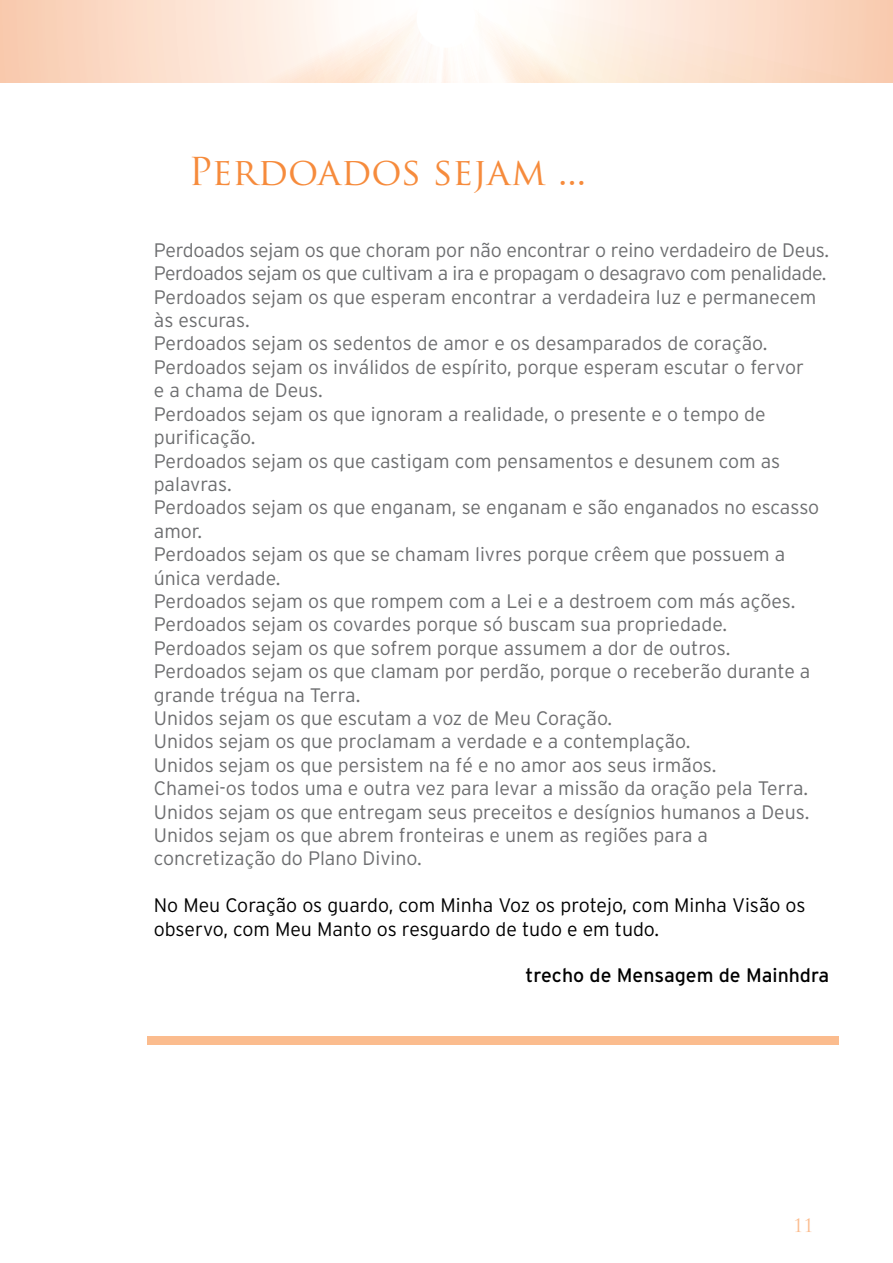
<style>
.page{position:relative;width:893px;height:1263px;background:#fff}
.page>*{position:absolute;margin:0;border:0;box-sizing:border-box;transform-origin:0 0}
.t1{font:37.5px "Trajan Pro";color:#f68b3c}
.t2{font:300 19.5px/23.4px "Interstate";color:#6d6e70}
.t3{font:300 19.5px/23.4px "Interstate";color:#000}
.t4{font:19.5px "Interstate";color:#000}
.t5{font:18px "Trajan Pro";color:#fbbc8e}
</style>
<div class="page">
<svg style="left:0;top:0;width:893px;height:83px"></svg>
<div style="left:148px;top:1036px;width:691px;height:9px;background:#fbbc8e"></div>
<h1 class="t1" style="left:188px;top:148px;width:399px">Perdoados sejam ...</h1>
<p class="t2" style="left:154px;top:238px;width:677px">Perdoados sejam os que choram por não encontrar o reino verdadeiro de Deus.<br>Perdoados sejam os que cultivam a ira e propagam o desagravo com penalidade.<br>Perdoados sejam os que esperam encontrar a verdadeira luz e permanecem às escuras.<br>Perdoados sejam os sedentos de amor e os desamparados de coração.<br>Perdoados sejam os inválidos de espírito, porque esperam escutar o fervor<br>e a chama de Deus.<br>Perdoados sejam os que ignoram a realidade, o presente e o tempo de purificação.<br>Perdoados sejam os que castigam com pensamentos e desunem com as palavras.<br>Perdoados sejam os que enganam, se enganam e são enganados no escasso amor.<br>Perdoados sejam os que se chamam livres porque crêem que possuem a única verdade.<br>Perdoados sejam os que rompem com a Lei e a destroem com más ações.<br>Perdoados sejam os covardes porque só buscam sua propriedade.<br>Perdoados sejam os que sofrem porque assumem a dor de outros.<br>Perdoados sejam os que clamam por perdão, porque o receberão durante a grande trégua na Terra.<br>Unidos sejam os que escutam a voz de Meu Coração.<br>Unidos sejam os que proclamam a verdade e a contemplação.<br>Unidos sejam os que persistem na fé e no amor aos seus irmãos.<br>Chamei-os todos uma e outra vez para levar a missão da oração pela Terra.<br>Unidos sejam os que entregam seus preceitos e desígnios humanos a Deus.<br>Unidos sejam os que abrem fronteiras e unem as regiões para a concretização do Plano Divino.</p>
<p class="t3" style="left:154px;top:893px;width:653px">No Meu Coração os guardo, com Minha Voz os protejo, com Minha Visão os observo, com Meu Manto os resguardo de tudo e em tudo.</p>
<p class="t4" style="left:526px;top:964px;width:305px">trecho de Mensagem de Mainhdra</p>
<p class="t5" style="left:793px;top:1214px;width:22px">11</p>
</div>
